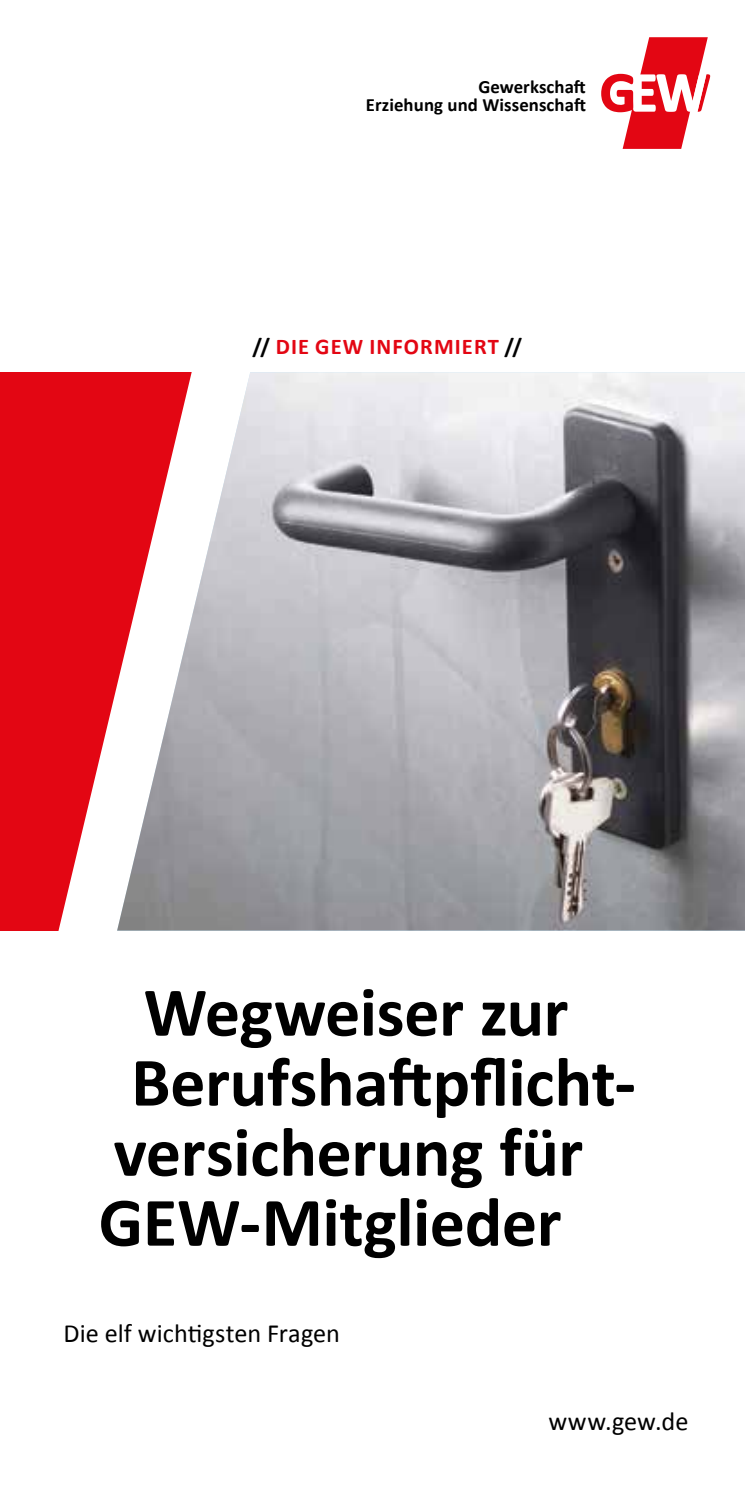
<style>
.page{position:relative;width:745px;height:1489px;background:#fff}
.page>*{position:absolute;margin:0;border:0;box-sizing:border-box;transform-origin:0 0}
.t1{font:700 70px "Calibri";letter-spacing:-.005em;color:#000}
.t2{font:26.25px "Calibri";color:#000}
.t3{font:700 22.5px "Calibri";letter-spacing:.05em;color:#e30613}
.t4{font:700 18.75px/18.8px "Calibri";letter-spacing:.005em;color:#000;text-align:right}
.s1{color:#000}
</style>
<div class="page">
<img style="left:236px;top:372px;width:508px;height:558px">
<svg style="left:0;top:372px;width:236px;height:558px;fill:#e30613"></svg>
<svg style="left:601px;top:37px;width:108px;height:112px"></svg>
<p class="t4" style="left:365px;top:77px;width:221px">Gewerkschaft<br>Erziehung und Wissenschaft</p>
<p class="t3" style="left:252px;top:332px;width:271px"><span class="s1">//</span> DIE GEW INFORMIERT <span class="s1">//</span></p>
<p class="t1" style="left:144px;top:967px;width:426px">Wegweiser zur</p>
<p class="t1" style="left:131px;top:1037px;width:506px">Berufshaftpflicht-</p>
<p class="t1" style="left:114px;top:1107px;width:470px">versicherung für</p>
<p class="t1" style="left:99px;top:1177px;width:464px">GEW-Mitglieder</p>
<p class="t2" style="left:63px;top:1316px;width:278px">Die elf wichtigsten Fragen</p>
<p class="t2" style="left:548px;top:1404px;width:141px">www.gew.de</p>
</div>
